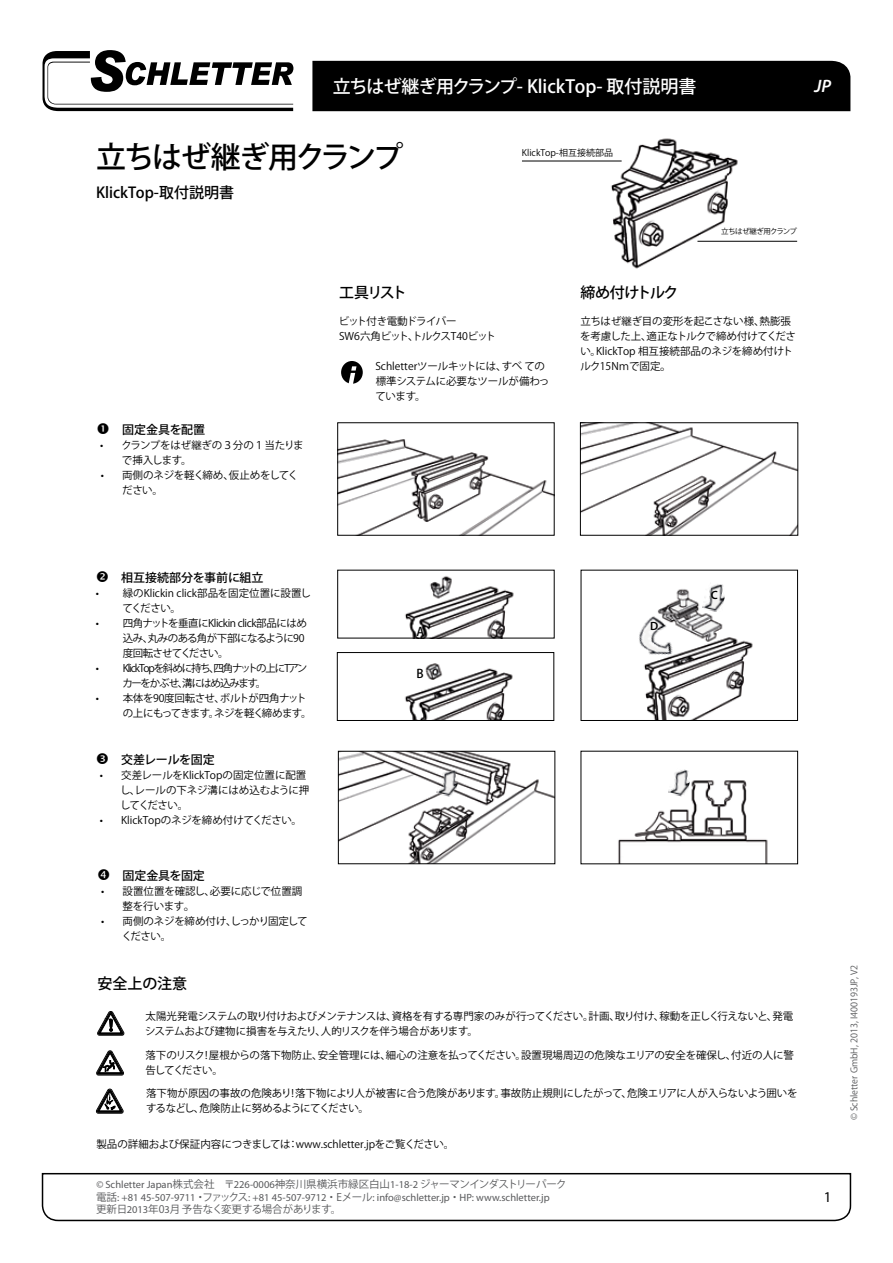
<style>
.page{position:relative;width:893px;height:1263px;background:#fff}
.page>*{position:absolute;margin:0;border:0;box-sizing:border-box;transform-origin:0 0}
.t1{font:500 30px "Koz Go Pro";letter-spacing:-.065em;color:#000}
.t2{font:500 18px "Koz Go Pro";letter-spacing:-.01em;color:#fff}
.t3{font:italic 600 18px "Myriad Pro";color:#fff}
.t4{font:500 15px "Koz Go Pro";color:#000}
.t5{font:500 15px "Koz Go Pro";letter-spacing:-.06em;color:#000}
.t6{font:15px "Myriad Pro";color:#000}
.t7{font:500 12px "Koz Go Pro";letter-spacing:-.01em;color:#000}
.t8{font:600 12px "Myriad Pro";color:#000}
.t9{font:10.5px/15px "Koz Go Pro";color:#000}
.t10{font:10.5px/15px "Koz Go Pro";letter-spacing:-.02em;color:#000}
.t11{font:10.5px/15px "Koz Go Pro";letter-spacing:-.04em;color:#000}
.t12{font:10.5px "Koz Go Pr 6 N";letter-spacing:-.01em;color:#58595b}
.t13{font:10.5px "Myriad Pro";color:#58595b}
.t14{font:10.5px/15px "Koz Go Pro";letter-spacing:-.11em;color:#000}
.t15{font:10.5px/15px "Koz Go Pro";letter-spacing:-.05em;color:#000}
.t16{font:10.5px/15px "Koz Go Pro";letter-spacing:-.07em;color:#000}
.t17{font:9px "Koz Go Pro";color:#58595b}
.t18{font:9px "Koz Go Pro";color:#000}
.t19{font:7.5px "Koz Go Pro";letter-spacing:-.08em;color:#000}
.s1{font-size:12px}
.s2{font-family:"MS Mincho";font-size:12px}
.s3{font-family:"Myriad Pro";font-style:italic}
.s4{font-family:"Myriad Pro"}
.s5{font-family:"Koz Go Pr 6 N"}
</style>
<div class="page">
<div style="left:312px;top:61px;width:538px;height:50px;background:#000"></div>
<svg style="left:41px;top:1172px;width:811px;height:50px"></svg>
<svg style="left:43px;top:50px;width:250px;height:61px"></svg>
<svg style="left:97px;top:1011px;width:27px;height:24px"></svg>
<svg style="left:96px;top:1051px;width:28px;height:24px"></svg>
<svg style="left:96px;top:1089px;width:27px;height:24px"></svg>
<div style="left:341px;top:361px;width:22px;height:23px;background:#000;border-radius:50%"></div>
<svg style="left:347px;top:366px;width:9px;height:18px"></svg>
<img style="left:598px;top:138px;width:145px;height:131px">
<img style="left:339px;top:439px;width:214px;height:95px">
<div style="left:337px;top:422px;width:218px;height:114px;border:1px solid #000"></div>
<img style="left:582px;top:424px;width:214px;height:110px">
<div style="left:580px;top:422px;width:218px;height:114px;border:1px solid #000"></div>
<img style="left:405px;top:576px;width:109px;height:60px">
<img style="left:404px;top:663px;width:109px;height:56px">
<div style="left:337px;top:652px;width:217px;height:69px;border:1px solid #000"></div>
<hr style="left:522px;top:161px;width:100px;height:1px;background:#000">
<hr style="left:697px;top:241px;width:100px;height:1px;background:#000">
<img style="left:645px;top:681px;width:99px;height:38px">
<div style="left:581px;top:570px;width:217px;height:151px;border:1px solid #000"></div>
<img style="left:639px;top:584px;width:114px;height:97px">
<img style="left:618px;top:780px;width:150px;height:82px">
<img style="left:668px;top:769px;width:24px;height:28px">
<img style="left:340px;top:753px;width:213px;height:109px">
<div style="left:338px;top:751px;width:217px;height:113px;border:1px solid #000"></div>
<img style="left:436px;top:768px;width:24px;height:29px">
<h2 class="t2" style="left:333px;top:75px;width:365px">立ちはぜ継ぎ用クランプ- KlickTop- 取付説明書</h2>
<h1 class="t1" style="left:96px;top:138px;width:308px">立ちはぜ継ぎ用クランプ</h1>
<h3 class="t4" style="left:96px;top:183px;width:139px">KlickTop-取付説明書</h3>
<p class="t18" style="left:522px;top:147px;width:93px">KlickTop-相互接続部品</p>
<h2 class="t3" style="left:814px;top:74px;width:18px">JP</h2>
<p class="t19" style="left:721px;top:227px;width:77px">立ちはぜ継ぎ用クランプ</p>
<p class="t7" style="left:122px;top:422px;width:85px">固定金具を配置</p>
<p class="t10" style="left:122px;top:438px;width:183px;text-indent:-22px">• クランプをはぜ継ぎの３分の１当たりまで挿入します。</p>
<p class="t10" style="left:122px;top:468px;width:178px;text-indent:-21px">• 両側のネジを軽く締め、仮止めをしてください。</p>
<h3 class="t4" style="left:339px;top:283px;width:69px">工具リスト</h3>
<p class="t16" style="left:339px;top:314px;width:159px">ビット付き電動ドライバー<br>SW6六角ビット、トルクスT40ビット</p>
<p class="t10" style="left:375px;top:359px;width:176px">Schletterツールキットには、すべ ての標準システムに必要なツールが備わっています。</p>
<h3 class="t5" style="left:580px;top:283px;width:100px">締め付けトルク</h3>
<p class="t9" style="left:580px;top:314px;width:217px">立ちはぜ継ぎ目の変形を起こさない様、熱膨張を考慮した上、適正なトルクで締め付けてください。KlickTop 相互接続部品のネジを締め付けトルク15Nｍで固定<span class="s1">。</span></p>
<p class="t7" style="left:121px;top:570px;width:144px">相互接続部分を事前に組立</p>
<p class="t9" style="left:122px;top:586px;width:190px;text-indent:-27px">• 緑のKlickin click部品を固定位置に設置してください。</p>
<p class="t11" style="left:123px;top:616px;width:186px;text-indent:-27px">• 四角ナットを垂直にKlickin click部品にはめ込み、丸みのある角が下部になるように90度回転させてください。</p>
<p class="t14" style="left:122px;top:661px;width:187px;text-indent:-27px">• KlickTopを斜めに持ち、四角ナットの上にTアンカーをかぶせ、溝にはめ込みます。</p>
<p class="t15" style="left:123px;top:691px;width:190px;text-indent:-27px">• 本体を90度回転させ、ボルトが四角ナットの上にもってきます。ネジを軽く締めます。</p>
<p class="t7" style="left:121px;top:752px;width:95px">交差レールを固定</p>
<p class="t9" style="left:120px;top:768px;width:191px;text-indent:-20px">• 交差レールをKlickTopの固定位置に配置し、レールの下ネジ溝にはめ込むように押してください。</p>
<p class="t10" style="left:100px;top:813px;width:204px">• KlickTopのネジを締め付けてください。</p>
<p class="t7" style="left:123px;top:868px;width:84px">固定金具を固定</p>
<p class="t10" style="left:123px;top:884px;width:181px;text-indent:-21px">• 設置位置を確認し、必要に応じで位置調整を行います<span class="s1">。</span></p>
<p class="t10" style="left:122px;top:914px;width:188px;text-indent:-20px">• 両側のネジを締め付け、しっかり固定してください。</p>
<p class="t7" style="left:416px;top:624px;width:9px">A</p>
<p class="t7" style="left:416px;top:666px;width:9px">B</p>
<p class="t8" style="left:650px;top:618px;width:10px">D</p>
<p class="t8" style="left:711px;top:587px;width:9px">C</p>
<h3 class="t4" style="left:98px;top:974px;width:91px">安全上の注意</h3>
<p class="t11" style="left:145px;top:1009px;width:650px">太陽光発電システムの取り付けおよびメンテナンスは、資格を有する専門家のみが行ってください。計画、取り付け、稼動を正しく行えないと、発電システムおよび建物に損害を与えたり、人的リスクを伴う場合があります。</p>
<p class="t9" style="left:145px;top:1048px;width:650px">落下のリスク！屋根からの落下物防止、安全管理には、細心の注意を払ってください。設置現場周辺の危険なエリアの安全を確保し、付近の人に警告してください。</p>
<p class="t10" style="left:146px;top:1086px;width:653px">落下物が原因の事故の危険あり！落下物により人が被害に合う危険があります。事故防止規則にしたがって、危険エリアに人が入らないよう囲いをするなどし、危険防止に努めるようにてください。</p>
<p class="t9" style="left:96px;top:1137px;width:389px">製品の詳細および保証内容につきましては：www.schletter.jpをご覧ください。　<span class="s2">　　</span></p>
<p class="t12" style="left:96px;top:1178px;width:472px"><span class="s3">©</span> <span class="s4">Schletter Japan</span>株式会社　〒<span class="s4">226-0006</span>神奈川県横浜市緑区白山<span class="s4">1-18-2</span> ジャーマンインダストリーパーク</p>
<p class="t13" style="left:96px;top:1191px;width:455px"><span class="s5">電話</span>: +81 45-507-9711 <span class="s5">・ファックス</span>: +81 45-507-9712 <span class="s5">・ Eメール</span>: info@schletter.jp <span class="s5">・</span> HP: www.schletter.jp</p>
<p class="t12" style="left:96px;top:1204px;width:247px">更新日<span class="s4">2013</span>年0<span class="s4">3</span>月予告なく変更する場合があります。</p>
<p class="t17" style="left:848px;top:1120px;width:157px;rotate:-90deg">© Schletter GmbH, 2013, I400193JP, V2</p>
<h3 class="t6" style="left:824px;top:1187px;width:9px">1</h3>
</div>
